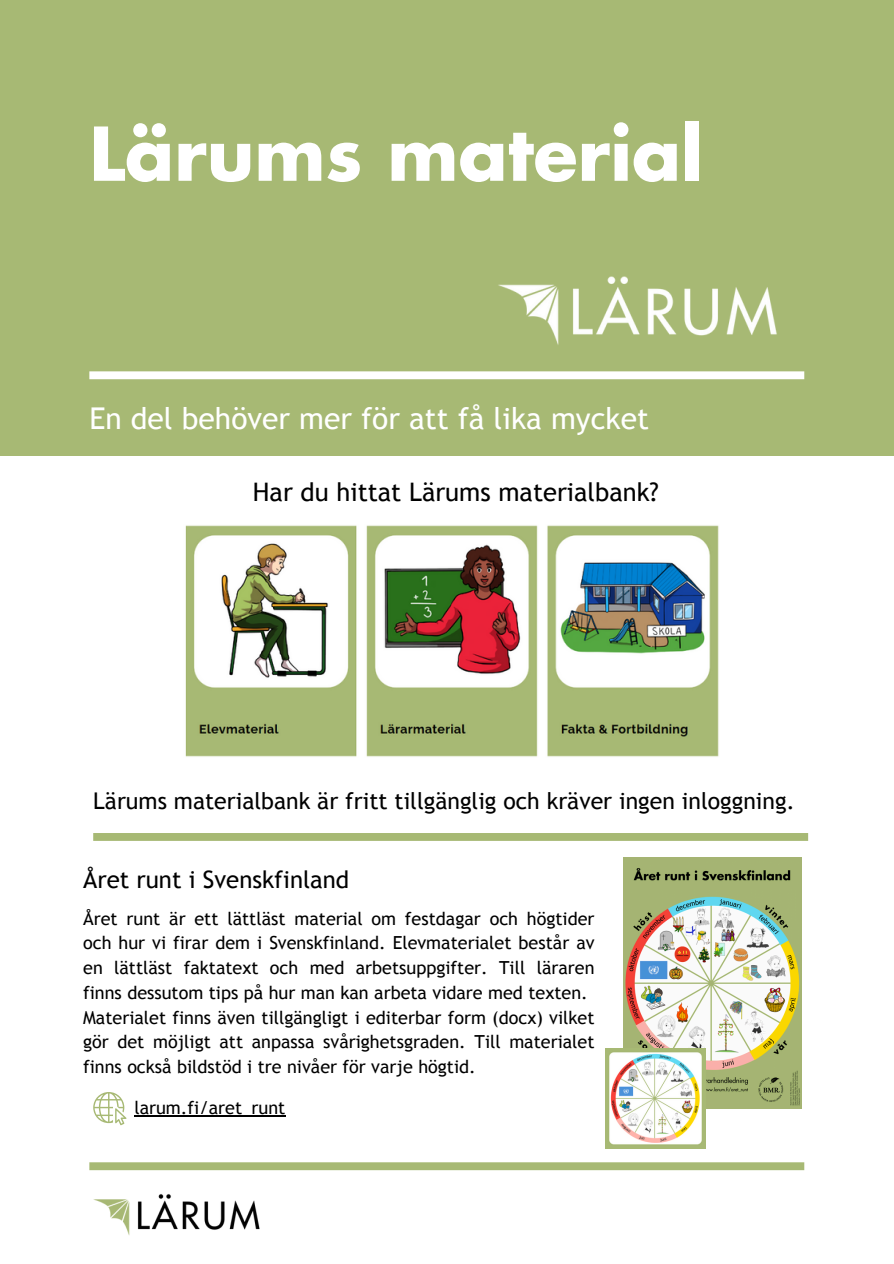
<style>
.page{position:relative;width:894px;height:1264px;background:#fff}
.page>*{position:absolute;margin:0;border:0;box-sizing:border-box;transform-origin:0 0}
.t1{font:700 72px "Futura Std";color:#fff}
.t2{font:30px "Trebuchet MS";color:#fff}
.t3{font:25.5px "Trebuchet MS";color:#000}
.t4{font:24px "Trebuchet MS";color:#000}
.t5{font:22.95px "Trebuchet MS";color:#000}
.t6{font:18px/24.8px "Trebuchet MS";color:#000;text-align:justify}
</style>
<div class="page">
<div style="left:0;top:0;width:893px;height:1263px;background:#a7b974"></div>
<div style="left:0;top:456px;width:893px;height:807px;background:#fff"></div>
<div style="left:89px;top:371px;width:715px;height:8px;background:#fff"></div>
<img style="left:464px;top:276px;width:341px;height:103px">
<img style="left:185px;top:525px;width:534px;height:232px">
<img style="left:623px;top:857px;width:178px;height:251px">
<img style="left:605px;top:1048px;width:100px;height:100px">
<div style="left:93px;top:833px;width:714px;height:7px;background:#a7b974"></div>
<div style="left:89px;top:1162px;width:715px;height:8px;background:#a7b974"></div>
<img style="left:93px;top:1194px;width:167px;height:41px">
<svg style="left:93px;top:1092px;width:33px;height:33px"></svg>
<hr style="left:134px;top:1115px;width:151px;height:1px;background:#000">
<p class="t1" style="left:89px;top:121px;width:615px">Lärums material</p>
<h1 class="t2" style="left:89px;top:400px;width:561px">En del behöver mer för att få lika mycket</h1>
<p class="t3" style="left:253px;top:476px;width:407px">Har du hittat Lärums materialbank?</p>
<h2 class="t5" style="left:93px;top:787px;width:703px">Lärums materialbank är fritt tillgänglig och kräver ingen inloggning.</h2>
<h3 class="t4" style="left:83px;top:865px;width:267px">Året runt i Svenskfinland</h3>
<p class="t6" style="left:83px;top:905px;width:513px">Året runt är ett lättläst material om festdagar och högtider och hur vi firar dem i Svenskfinland. Elevmaterialet består av en lättläst faktatext och med arbetsuppgifter. Till läraren finns dessutom tips på hur man kan arbeta vidare med texten.</p>
<h3 class="t6" style="left:83px;top:1004px;width:512px">Materialet finns även tillgängligt i editerbar form (docx) vilket gör det möjligt att anpassa svårighetsgraden. Till materialet finns också bildstöd i tre nivåer för varje högtid.</h3>
<p class="t6" style="left:134px;top:1095px;width:152px">larum.fi/aret_runt</p>
</div>
